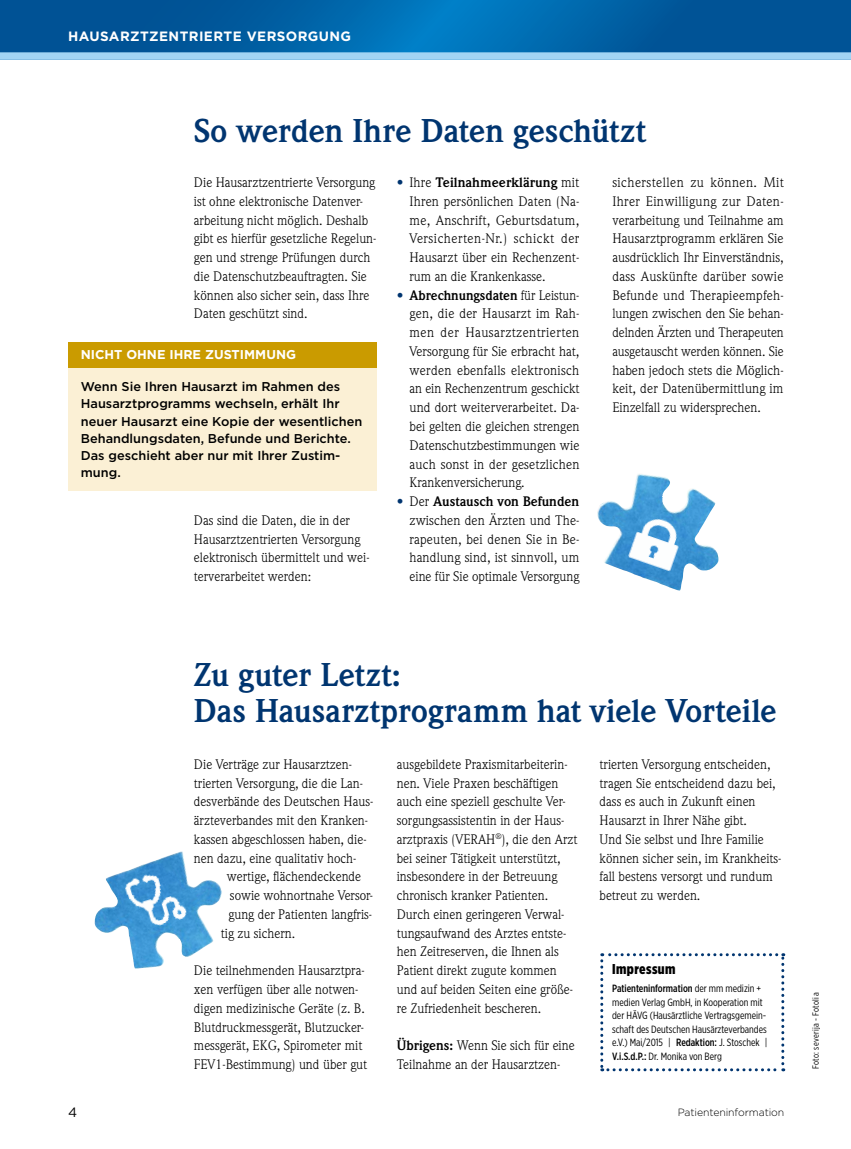
<style>
.page{position:relative;width:851px;height:1149px;background:#fff}
.page>*{position:absolute;margin:0;border:0;box-sizing:border-box;transform-origin:0 0}
.t1{font:700 32.25px/36px "Weidemann Std";letter-spacing:-.005em;color:#003570}
.t2{font:900 14.25px "Gotham X Narrow";letter-spacing:.03em;color:#000}
.t3{font:13.5px/18.8px "Weidemann Std";color:#000}
.t4{font:700 13.5px "Gotham";letter-spacing:.03em;color:#fff}
.t5{font:13.5px "Gotham";color:#000}
.t6{font:500 12.75px/17.2px "Gotham";color:#000}
.t7{font:700 12.75px "Gotham";color:#fff}
.t8{font:10.5px/13.5px "Gotham X Narrow";color:#000}
.t9{font:300 10.5px "Gotham";letter-spacing:-.01em;color:#000}
.t10{font:9px "Gotham X Narrow";letter-spacing:.03em;color:#000}
.s1{font-weight:700;color:#003570}
.s2{font-weight:700}
.s3{font-weight:500}
</style>
<div class="page">
<svg style="left:0;top:0;width:850px;height:52px;background:#005ea2"></svg>
<div style="left:0;top:52px;width:850px;height:8px;background:#a1d4f4"></div>
<svg style="left:600px;top:953px;width:184px;height:117px"></svg>
<img style="left:597px;top:474px;width:121px;height:116px">
<img style="left:623px;top:509px;width:67px;height:67px">
<div style="left:68px;top:368px;width:308px;height:122px;background:#fbf0d5"></div>
<div style="left:68px;top:343px;width:308px;height:25px;background:#ca9b00"></div>
<img style="left:94px;top:851px;width:128px;height:117px">
<img style="left:112px;top:857px;width:86px;height:84px">
<p class="t4" style="left:68px;top:27px;width:284px">HAUSARZTZENTRIERTE VERSORGUNG</p>
<h1 class="t1" style="left:194px;top:113px;width:453px">So werden Ihre Daten geschützt</h1>
<p class="t3" style="left:194px;top:173px;width:184px">Die Hausarztzentrierte Versorgung ist ohne elektronische Datenver&shy;arbeitung nicht möglich. Deshalb gibt es hierfür gesetzliche Regelun&shy;gen und strenge Prüfungen durch die Datenschutzbeauftragten. Sie können also sicher sein, dass Ihre Daten geschützt sind.</p>
<p class="t3" style="left:409px;top:173px;width:171px;text-align:justify;text-indent:-13px"><span class="s1">•</span> Ihre <span class="s2">Teilnahmeerklärung</span> mit Ihren persönlichen Daten (Na&shy;me, Anschrift, Geburtsdatum, Versicherten-Nr.) schickt der Hausarzt über ein Rechenzent&shy;rum an die Krankenkasse.</p>
<p class="t3" style="left:409px;top:285px;width:171px;text-align:justify;text-indent:-13px"><span class="s1">•</span> <span class="s2">Abrechnungsdaten</span> für Leistun&shy;gen, die der Hausarzt im Rah&shy;men der Hausarztzentrierten Versorgung für Sie erbracht hat, werden ebenfalls elektronisch an ein Rechenzentrum geschickt und dort weiterverarbeitet. Da&shy;bei gelten die gleichen strengen Datenschutzbestimmungen wie auch sonst in der gesetzlichen Krankenversicherung.</p>
<p class="t3" style="left:409px;top:492px;width:171px;text-align:justify;text-indent:-13px"><span class="s1">•</span> Der <span class="s2">Austausch von Befunden </span>zwischen den Ärzten und The&shy;rapeuten, bei denen Sie in Be&shy;handlung sind, ist sinnvoll, um eine für Sie optimale Versorgung</p>
<p class="t3" style="left:612px;top:173px;width:173px;text-align:justify">sicherstellen zu können. Mit Ihrer Einwilligung zur Daten&shy;verarbeitung und Teilnahme am Hausarztprogramm erklären Sie ausdrücklich Ihr Einverständnis, dass Auskünfte darüber sowie Befunde und Therapieempfeh&shy;lungen zwischen den Sie behan&shy;delnden Ärzten und Therapeuten ausgetauscht werden können. Sie haben jedoch stets die Möglich&shy;keit, der Datenübermittlung im Einzelfall zu widersprechen.</p>
<p class="t7" style="left:81px;top:346px;width:217px">N ICHT OHNE IHRE ZUSTIMMUNG</p>
<p class="t6" style="left:81px;top:377px;width:283px">Wenn Sie Ihren Hausarzt im Rahmen des Hausarztprogramms wechseln, erhält Ihr neuer Hausarzt eine Kopie der wesentlichen Behandlungsdaten, Befunde und Berichte.<br>Das geschieht aber nur mit Ihrer Zustim&shy;mung.</p>
<p class="t3" style="left:194px;top:510px;width:177px">Das sind die Daten, die in der<br>Hausarztzentrierten Versorgung elektronisch übermittelt und wei&shy;terverarbeitet werden:</p>
<h1 class="t1" style="left:194px;top:657px;width:584px">Zu guter Letzt:<br>Das Hausarztprogramm hat viele Vorteile</h1>
<p class="t3" style="left:194px;top:754px;width:181px">Die Verträge zur Hausarztzen&shy;trierten Versorgung, die die Lan&shy;desverbände des Deutschen Haus&shy;ärzteverbandes mit den Kranken&shy;kassen abgeschlossen haben, die&shy;nen dazu, eine qualitativ hoch-</p>
<p class="t3" style="left:227px;top:867px;width:136px">wertige, flächendeckende</p>
<p class="t3" style="left:230px;top:885px;width:145px">sowie wohnortnahe Versor-</p>
<p class="t3" style="left:228px;top:904px;width:145px">gung der Patienten langfris-</p>
<p class="t3" style="left:221px;top:923px;width:76px">tig zu sichern.</p>
<p class="t3" style="left:194px;top:960px;width:175px">Die teilnehmenden Hausarztpra&shy;xen verfügen über alle notwen&shy;digen medizinische Geräte (z. B.<br>Blutdruckmessgerät, Blutzucker&shy;messgerät, EKG, Spirometer mit<br>FEV1-Bestimmung) und über gut</p>
<p class="t3" style="left:599px;top:754px;width:183px">trierten Versorgung entscheiden, tragen Sie entscheidend dazu bei, dass es auch in Zukunft einen<br>Hausarzt in Ihrer Nähe gibt.<br>Und Sie selbst und Ihre Familie können sicher sein, im Krankheits&shy;fall bestens versorgt und rundum betreut zu werden.</p>
<p class="t3" style="left:396px;top:754px;width:182px">ausgebildete Praxismitarbeiterin&shy;nen. Viele Praxen beschäftigen auch eine speziell geschulte Ver&shy;sorgungsassistentin in der Haus&shy;arztpraxis (VERAH<sup>®</sup>), die den Arzt bei seiner Tätigkeit unterstützt, insbesondere in der Betreuung chronisch kranker Patienten.<br>Durch einen geringeren Verwal&shy;tungsaufwand des Arztes entste&shy;hen Zeitreserven, die Ihnen als<br>Patient direkt zugute kommen und auf beiden Seiten eine größe&shy;re Zufriedenheit bescheren.</p>
<p class="t3" style="left:396px;top:1035px;width:179px"><span class="s2">Übrigens:</span> Wenn Sie sich für eine<br>Teilnahme an der Hausarztzen-</p>
<p class="t2" style="left:612px;top:960px;width:65px">Impressum</p>
<p class="t8" style="left:612px;top:981px;width:157px"><span class="s3">Patienteninformation</span> der mm medizin + medien Verlag GmbH, in Kooperation mit der HÄVG (Hausärztliche Vertragsgemein&shy;schaft des Deutschen Hausärzteverbandes e.V.) Mai/2015 | <span class="s3">Redaktion:</span> J. Stoschek | <span class="s3">V.i.S.d.P.:</span> Dr. Monika von Berg</p>
<p class="t5" style="left:68px;top:1103px;width:11px">4</p>
<p class="t9" style="left:677px;top:1105px;width:108px">Patienteninformation</p>
<p class="t10" style="left:810px;top:1068px;width:78px;rotate:-90deg">Foto: severija - Fotolia</p>
</div>
